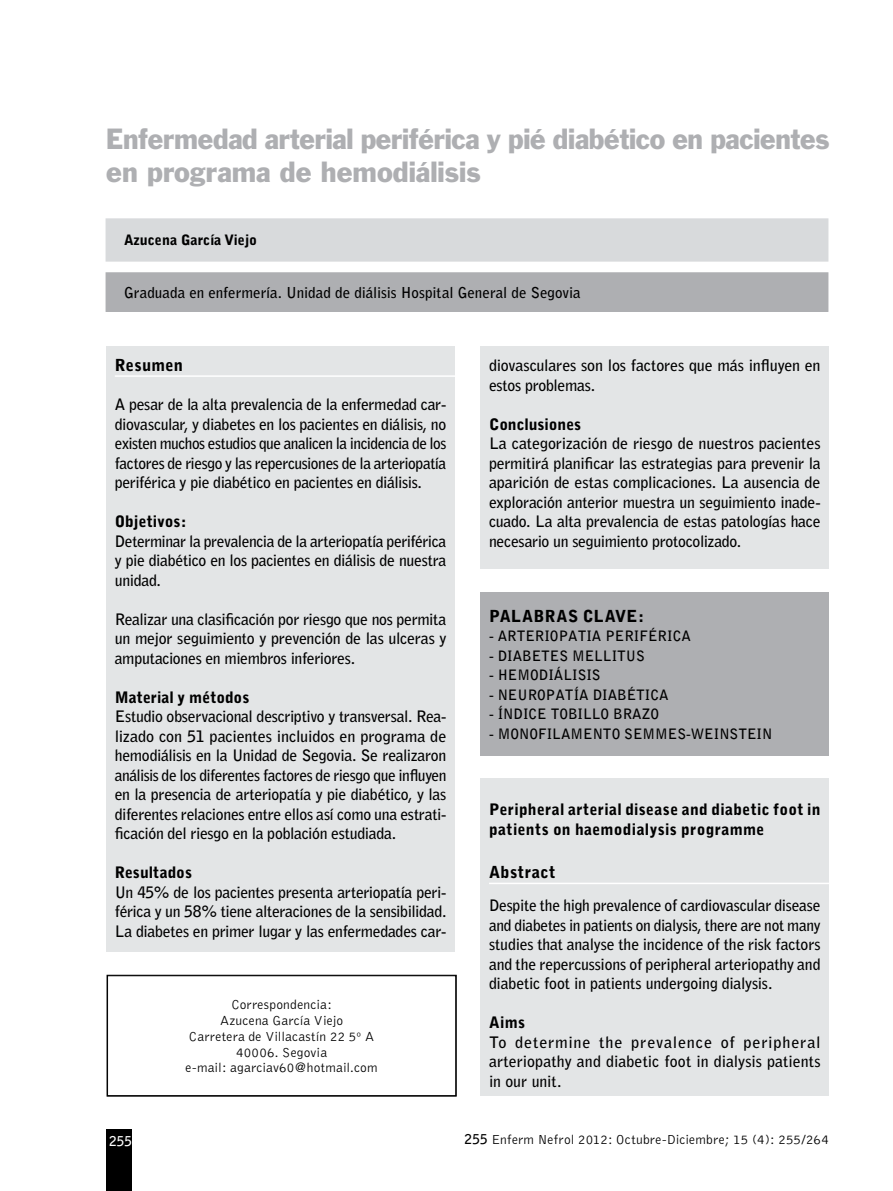
<style>
.page{position:relative;width:893px;height:1191px;background:#fff}
.page>*{position:absolute;margin:0;border:0;box-sizing:border-box;transform-origin:0 0}
.t1{font:27px/33px "Franklin Gothic";letter-spacing:-.01em;color:#aeafb2;scale:.94 1}
.t2{font:900 16.5px "Bell Gothic";letter-spacing:.02em;color:#000}
.t3{font:700 15.75px/19.5px "Bell Gothic";letter-spacing:-.02em;color:#000;text-align:justify}
.t4{font:900 15.75px/19.5px "Bell Gothic";letter-spacing:.015em;color:#000}
.t5{font:900 15.75px "Bell Gothic";letter-spacing:-.005em;color:#000}
.t6{font:700 15px "Bell Gothic";letter-spacing:-.005em;color:#000}
.t7{font:700 14.25px "Bell Gothic";color:#000}
.t8{font:900 14.25px "Bell Gothic";color:#000}
.t9{font:300 13.5px/15.8px "Bell Gothic";letter-spacing:.01em;color:#000;text-align:center}
.t10{font:700 13.5px "Bell Gothic";color:#fff}
.s1{font-weight:700}
</style>
<div class="page">
<div style="left:106px;top:1129px;width:26px;height:62px;background:#000"></div>
<div style="left:106px;top:346px;width:349px;height:605px;background:#e3e5e6"></div>
<div style="left:480px;top:346px;width:349px;height:222px;background:#e3e5e6"></div>
<div style="left:480px;top:778px;width:349px;height:318px;background:#e3e5e6"></div>
<hr style="left:115px;top:375px;width:340px;height:2px;background:#fff">
<hr style="left:489px;top:882px;width:340px;height:2px;background:#fff">
<div style="left:480px;top:592px;width:349px;height:164px;background:#aeafb2"></div>
<svg style="left:107px;top:1095px;width:349px;height:1px"></svg>
<div style="left:107px;top:975px;width:349px;height:120px;border:1px solid #000"></div>
<div style="left:106px;top:219px;width:722px;height:42px;background:#d8dadc"></div>
<div style="left:106px;top:218px;width:722px;height:44px;border:2px solid #d8dadc"></div>
<div style="left:106px;top:273px;width:722px;height:38px;background:#aeafb2"></div>
<div style="left:106px;top:272px;width:722px;height:40px;border:2px solid #aeafb2"></div>
<h1 class="t1" style="left:106px;top:122px;width:771px">Enfermedad arterial periférica y pié diabético en pacientes en programa de hemodiálisis</h1>
<p class="t8" style="left:124px;top:232px;width:135px">Azucena García Viejo</p>
<p class="t6" style="left:124px;top:283px;width:458px">Graduada en enfermería. Unidad de diálisis Hospital General de Segovia</p>
<p class="t2" style="left:115px;top:355px;width:70px">Resumen</p>
<p class="t3" style="left:115px;top:395px;width:333px">A pesar de la alta prevalencia de la enfermedad car&shy;diovascular, y diabetes en los pacientes en diálisis, no existen muchos estudios que analicen la incidencia de los factores de riesgo y las repercusiones de la arteriopatía periférica y pie diabético en pacientes en diálisis.</p>
<p class="t5" style="left:115px;top:512px;width:73px">Objetivos:</p>
<p class="t3" style="left:115px;top:531px;width:333px">Determinar la prevalencia de la arteriopatía periférica y pie diabético en los pacientes en diálisis de nuestra unidad.</p>
<p class="t3" style="left:115px;top:609px;width:333px">Realizar una clasificación por riesgo que nos permita un mejor seguimiento y prevención de las ulceras y amputaciones en miembros inferiores.</p>
<p class="t4" style="left:115px;top:687px;width:136px">Material y métodos</p>
<p class="t3" style="left:115px;top:707px;width:333px">Estudio observacional descriptivo y transversal. Rea&shy;lizado con 51 pacientes incluidos en programa de hemodiálisis en la Unidad de Segovia. Se realizaron análisis de los diferentes factores de riesgo que influyen en la presencia de arteriopatía y pie diabético, y las diferentes relaciones entre ellos así como una estrati&shy;ficación del riesgo en la población estudiada.</p>
<p class="t4" style="left:115px;top:863px;width:79px">Resultados</p>
<p class="t3" style="left:115px;top:882px;width:333px">Un 45% de los pacientes presenta arteriopatía peri&shy;férica y un 58% tiene alteraciones de la sensibilidad.<br>La diabetes en primer lugar y las enfermedades car-</p>
<p class="t9" style="left:186px;top:997px;width:193px">Correspondencia:<br>Azucena García Viejo<br>Carretera de Villacastín 22 5º A<br>40006. Segovia<br>e-mail: agarciav60@hotmail.com</p>
<p class="t3" style="left:489px;top:356px;width:333px">diovasculares son los factores que más influyen en estos problemas.</p>
<p class="t5" style="left:489px;top:415px;width:94px">Conclusiones</p>
<p class="t3" style="left:489px;top:434px;width:333px">La categorización de riesgo de nuestros pacientes permitirá planificar las estrategias para prevenir la aparición de estas complicaciones. La ausencia de exploración anterior muestra un seguimiento inade&shy;cuado. La alta prevalencia de estas patologías hace necesario un seguimiento protocolizado.</p>
<p class="t2" style="left:489px;top:606px;width:156px">PALABRAS CLAVE:</p>
<p class="t7" style="left:489px;top:627px;width:28px">- Arteriopatia</p>
<p class="t7" style="left:605px;top:627px;width:10px">perif</p>
<p class="t7" style="left:648px;top:627px;width:19px">érica</p>
<p class="t7" style="left:489px;top:647px;width:19px">- diabetes</p>
<p class="t7" style="left:572px;top:647px;width:10px">mellitus</p>
<p class="t7" style="left:489px;top:666px;width:19px">- hemodiálisis</p>
<p class="t7" style="left:489px;top:686px;width:19px">- neuropatía</p>
<p class="t7" style="left:593px;top:686px;width:9px">diab</p>
<p class="t7" style="left:627px;top:686px;width:19px">ética</p>
<p class="t7" style="left:489px;top:705px;width:18px">- índice</p>
<p class="t7" style="left:551px;top:705px;width:10px">tobillo</p>
<p class="t7" style="left:613px;top:705px;width:10px">brazo</p>
<p class="t7" style="left:489px;top:725px;width:32px">- Monofilamento</p>
<p class="t7" style="left:624px;top:725px;width:20px">Semmes</p>
<p class="t7" style="left:686px;top:725px;width:28px">-Weinstein</p>
<p class="t4" style="left:489px;top:800px;width:333px">Peripheral arterial disease and diabetic foot in patients on haemodialysis programme</p>
<p class="t2" style="left:489px;top:863px;width:68px">Abstract</p>
<p class="t3" style="left:489px;top:896px;width:333px">Despite the high prevalence of cardiovascular disease and diabetes in patients on dialysis, there are not many studies that analyse the incidence of the risk factors and the repercussions of peripheral arteriopathy and diabetic foot in patients undergoing dialysis.</p>
<p class="t4" style="left:489px;top:1013px;width:38px">Aims</p>
<p class="t3" style="left:489px;top:1032px;width:333px">To determine the prevalence of peripheral arteriopathy and diabetic foot in dialysis patients in our unit.</p>
<p class="t10" style="left:109px;top:1132px;width:24px">255</p>
<p class="t9" style="left:465px;top:1131px;width:366px"><span class="s1">255</span> Enferm Nefrol 2012: Octubre-Diciembre; 15 (4): 255/264</p>
</div>
